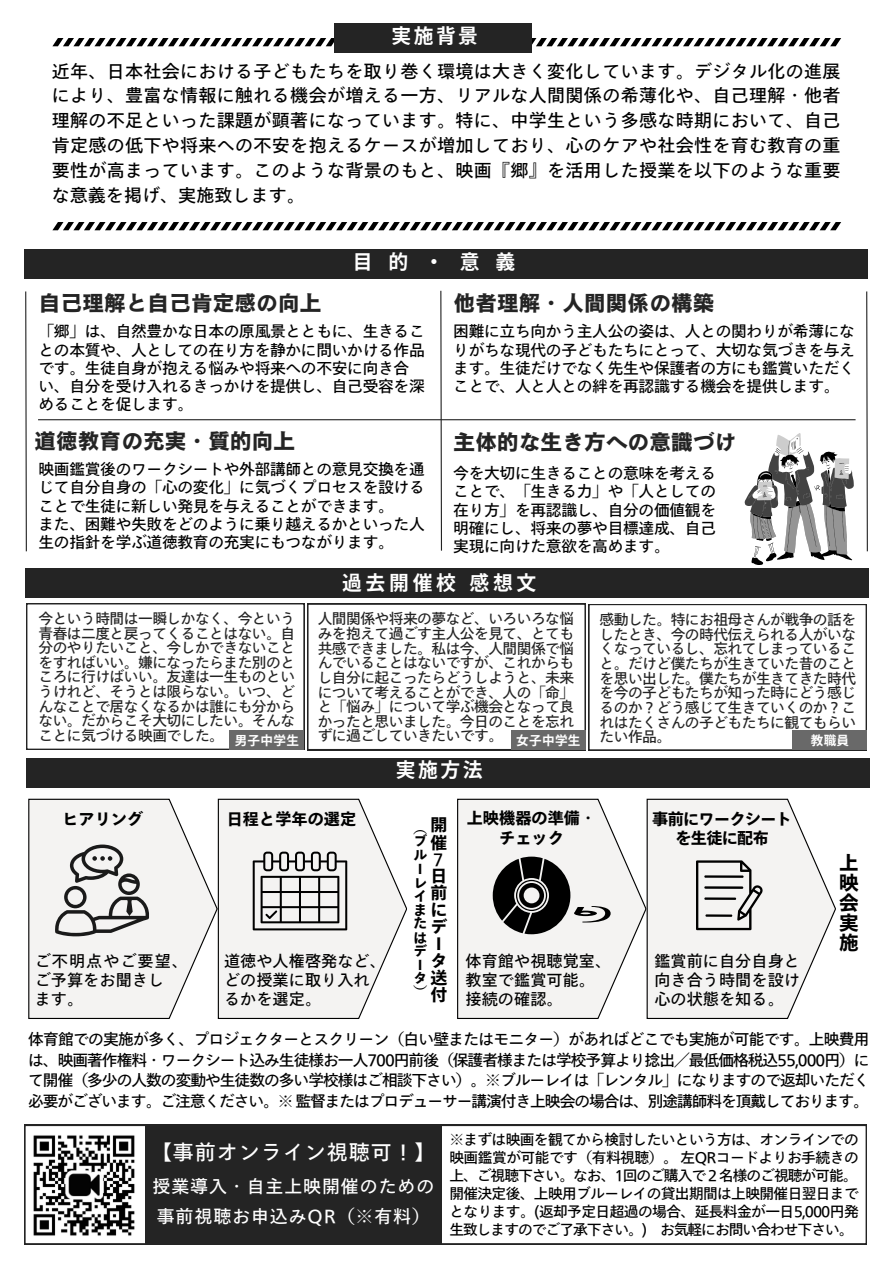
<style>
.page{position:relative;width:894px;height:1264px;background:#fff}
.page>*{position:absolute;margin:0;border:0;box-sizing:border-box;transform-origin:0 0}
.t1{font:22.2px "Canva Cezanne Pro N B";letter-spacing:-.02em;color:#242424}
.t2{font:21px "Tazugane Gothic Std N";letter-spacing:.05em;color:#fff}
.t3{font:700 19.8px "Noto Sans CJ Ksc";color:#fff}
.t4{font:800 19.5px/19.8px "Tazugane Gothic Std N";color:#000;text-align:justify}
.t5{font:18px/24.8px "Tazugane Gothic Std N";letter-spacing:.02em;color:#000}
.t6{font:18px/30.3px "Tazugane Gothic Std N";letter-spacing:.05em;color:#fff}
.t7{font:800 16.95px/17px "Tazugane Gothic Std N";color:#000}
.t8{font:16.95px "Tazugane Gothic Std N";color:#000}
.t9{font:16.2px/19.2px "Tazugane Gothic Std N";letter-spacing:.005em;color:#000}
.t10{font:800 16.2px/19.2px "Tazugane Gothic Std N";letter-spacing:.005em;color:#000;text-align:center}
.t11{font:800 16.2px/19.2px "Tazugane Gothic Std N";letter-spacing:-.045em;color:#000;text-align:center}
.t12{font:15.75px/18.3px "Tazugane Gothic Std N";letter-spacing:-.02em;color:#000}
.t13{font:15.75px/20.5px "Tazugane Gothic Std N";letter-spacing:-.065em;color:#000}
.t14{font:14.7px/14.7px "Tazugane Gothic Std N";letter-spacing:-.035em;color:#242424;text-align:justify}
.t15{font:14.7px/18px "Tazugane Gothic Std N";letter-spacing:-.07em;color:#000;text-align:justify}
.t16{font:800 13.65px/13.6px "Tazugane Gothic Std N";color:#000}
.t17{font:700 12.6px "Noto Sans CJ Ksc";color:#fff}
</style>
<div class="page">
<svg style="left:24px;top:1124px;width:842px;height:120px"></svg>
<div style="left:144px;top:1125px;width:297px;height:119px;background:#242424"></div>
<div style="left:25px;top:568px;width:843px;height:29px;background:#242424"></div>
<div style="left:24px;top:249px;width:843px;height:29px;background:#242424"></div>
<hr style="left:38px;top:419px;width:817px;height:1px;background:#242424">
<svg style="left:25px;top:291px;width:2px;height:261px"></svg>
<svg style="left:52px;top:222px;width:789px;height:8px"></svg>
<svg style="left:52px;top:38px;width:789px;height:8px"></svg>
<div style="left:335px;top:23px;width:197px;height:30px;background:#242424"></div>
<div style="left:26px;top:758px;width:843px;height:29px;background:#242424"></div>
<svg style="left:439px;top:290px;width:3px;height:261px"></svg>
<svg style="left:866px;top:291px;width:2px;height:261px"></svg>
<svg style="left:28px;top:798px;width:379px;height:221px"></svg>
<svg style="left:457px;top:798px;width:378px;height:221px"></svg>
<img style="left:30px;top:1131px;width:108px;height:106px">
<svg style="left:26px;top:603px;width:840px;height:147px"></svg>
<div style="left:229px;top:730px;width:75px;height:19px;background:#696969"></div>
<div style="left:511px;top:730px;width:74px;height:19px;background:#696969"></div>
<div style="left:792px;top:730px;width:74px;height:19px;background:#696969"></div>
<svg style="left:744px;top:433px;width:109px;height:132px"></svg>
<h2 class="t3" style="left:391px;top:20px;width:86px">実施背景</h2>
<p class="t5" style="left:52px;top:58px;width:790px">近年、日本社会における子どもたちを取り巻く環境は大きく変化しています。デジタル化の進展により、豊富な情報に触れる機会が増える一方、リアルな人間関係の希薄化や、自己理解・他者理解の不足といった課題が顕著になっています。特に、中学生という多感な時期において、自己肯定感の低下や将来への不安を抱えるケースが増加しており、心のケアや社会性を育む教育の重要性が高まっています。このような背景のもと、映画『郷』を活用した授業を以下のような重要な意義を掲げ、実施致します。</p>
<h1 class="t3" style="left:352px;top:246px;width:164px">目 的・意義</h1>
<h5 class="t1" style="left:38px;top:291px;width:284px">自己理解と自己肯定感の向上</h5>
<h5 class="t12" style="left:38px;top:322px;width:388px">「郷」は、自然豊かな日本の原風景とともに、生きることの本質や、人としての在り方を静かに問いかける作品です。生徒自身が抱える悩みや将来への不安に向き合い、自分を受け入れるきっかけを提供し、自己受容を深めることを促します。</h5>
<h1 class="t1" style="left:453px;top:291px;width:263px">他者理解・人間関係の構築</h1>
<h5 class="t12" style="left:453px;top:322px;width:403px;text-align:justify">困難に立ち向かう主人公の姿は、人との関わりが希薄になりがちな現代の子どもたちにとって、大切な気づきを与えます。生徒だけでなく先生や保護者の方にも鑑賞いただくことで、人と人との絆を再認識する機会を提供します。</h5>
<h1 class="t1" style="left:34px;top:429px;width:263px">道徳教育の充実・質的向上</h1>
<p class="t1" style="left:453px;top:431px;width:284px">主体的な生き方への意識づけ</p>
<h5 class="t12" style="left:38px;top:460px;width:388px">映画鑑賞後のワークシートや外部講師との意見交換を通じて自分自身の「心の変化」に気づくプロセスを設けることで生徒に新しい発見を与えることができます。<br>また、困難や失敗をどのように乗り越えるかといった人生の指針を学ぶ道徳教育の充実にもつながります。</h5>
<p class="t12" style="left:453px;top:464px;width:264px">今を大切に生きることの意味を考えることで、「生きる力」や「人としての在り方」を再認識し、自分の価値観を明確にし、将来の夢や目標達成、自己実現に向けた意欲を高めます。</p>
<h2 class="t3" style="left:342px;top:566px;width:195px">過去開催校 感想文</h2>
<h3 class="t14" style="left:38px;top:611px;width:258px;text-align:left">今という時間は一瞬しかなく、今という青春は二度と戻ってくることはない。自分のやりたいこと、今しかできないことをすればいい。嫌になったらまた別のところに行けばいい。友達は一生ものというけれど、そうとは限らない。いつ、どんなことで居なくなるかは誰にも分からない。だからこそ大切にしたい。そんなことに気づける映画でした。</h3>
<h2 class="t14" style="left:599px;top:612px;width:258px">感動した。特にお祖母さんが戦争の話を</h2>
<h1 class="t14" style="left:317px;top:611px;width:258px">人間関係や将来の夢など、いろいろな悩みを抱えて過ごす主人公を見て、とても共感できました。私は今、人間関係で悩んでいることはないですが、これからもし自分に起こったらどうしようと、未来について考えることができ、人の「命」と「悩み」について学ぶ機会となって良かったと思いました。今日のことを忘れずに過ごしていきたいです。</h1>
<p class="t14" style="left:599px;top:626px;width:258px">したとき、今の時代伝えられる人がいなくなっているし、忘れてしまっていること。だけど僕たちが生きていた昔のことを思い出した。僕たちが生きてきた時代を今の子どもたちが知った時にどう感じるのか？どう感じて生きていくのか？これはたくさんの子どもたちに観てもらいたい作品。</p>
<h6 class="t17" style="left:235px;top:730px;width:65px">男子中学生</h6>
<h4 class="t17" style="left:516px;top:730px;width:65px">女子中学生</h4>
<p class="t17" style="left:810px;top:730px;width:40px">教職員</p>
<p class="t10" style="left:62px;top:809px;width:82px">ヒアリング</p>
<p class="t10" style="left:227px;top:809px;width:131px">日程と学年の選定</p>
<p class="t9" style="left:35px;top:951px;width:155px">ご不明点やご要望、ご予算をお聞きし<br>ます。</p>
<p class="t9" style="left:224px;top:951px;width:163px">道徳や人権啓発など、どの授業に取り入れるかを選定。</p>
<p class="t3" style="left:396px;top:754px;width:87px">実施方法</p>
<p class="t7" style="left:430px;top:815px;width:18px;line-height:17.5px">開催</p>
<p class="t7" style="left:430px;top:867px;width:18px">日前にデータ送付</p>
<h2 class="t16" style="left:413px;top:821px;width:15px">（ブルーレイまたはデータ）</h2>
<p class="t8" style="left:429px;top:851px;width:18px">７</p>
<h4 class="t10" style="left:466px;top:808px;width:131px">上映機器の準備・チェック</h4>
<p class="t9" style="left:465px;top:951px;width:147px">体育館や視聴覚室、教室で鑑賞可能。接続の確認。</p>
<h5 class="t11" style="left:652px;top:808px;width:141px">事前にワークシートを生徒に配布</h5>
<h4 class="t9" style="left:654px;top:951px;width:147px;text-align:justify">鑑賞前に自分自身と向き合う時間を設け心の状態を知る。</h4>
<p class="t4" style="left:839px;top:852px;width:21px">上映会実施</p>
<h5 class="t13" style="left:28px;top:1028px;width:842px">体育館での実施が多く、プロジェクターとスクリーン（白い壁またはモニター）があればどこでも実施が可能です。上映費用は、映画著作権料・ワークシート込み生徒様お一人700円前後（保護者様または学校予算より捻出／最低価格税込55,000円）にて開催（多少の人数の変動や生徒数の多い学校様はご相談下さい）。※ブルーレイは「レンタル」になりますので返却いただく必要がございます。ご注意ください。※ 監督またはプロデューサー講演付き上映会の場合は、別途講師料を頂戴しております。</h5>
<h4 class="t15" style="left:449px;top:1130px;width:411px">※まずは映画を観てから検討したいという方は、オンラインでの映画鑑賞が可能です（有料視聴）。左QRコードよりお手続きの上、ご視聴下さい。なお、1回のご購入で２名様のご視聴が可能。</h4>
<p class="t15" style="left:449px;top:1184px;width:411px">開催決定後、上映用ブルーレイの貸出期間は上映開催日翌日までとなります。(返却予定日超過の場合、延長料金が一日 5,000円発生致しますのでご了承下さい。) お気軽にお問い合わせ下さい。</p>
<p class="t2" style="left:151px;top:1141px;width:286px">【事前オンライン視聴可！】</p>
<p class="t6" style="left:152px;top:1170px;width:283px">授業導入・自主上映開催のための事前視聴お申込みQR（※有料）</p>
</div>
